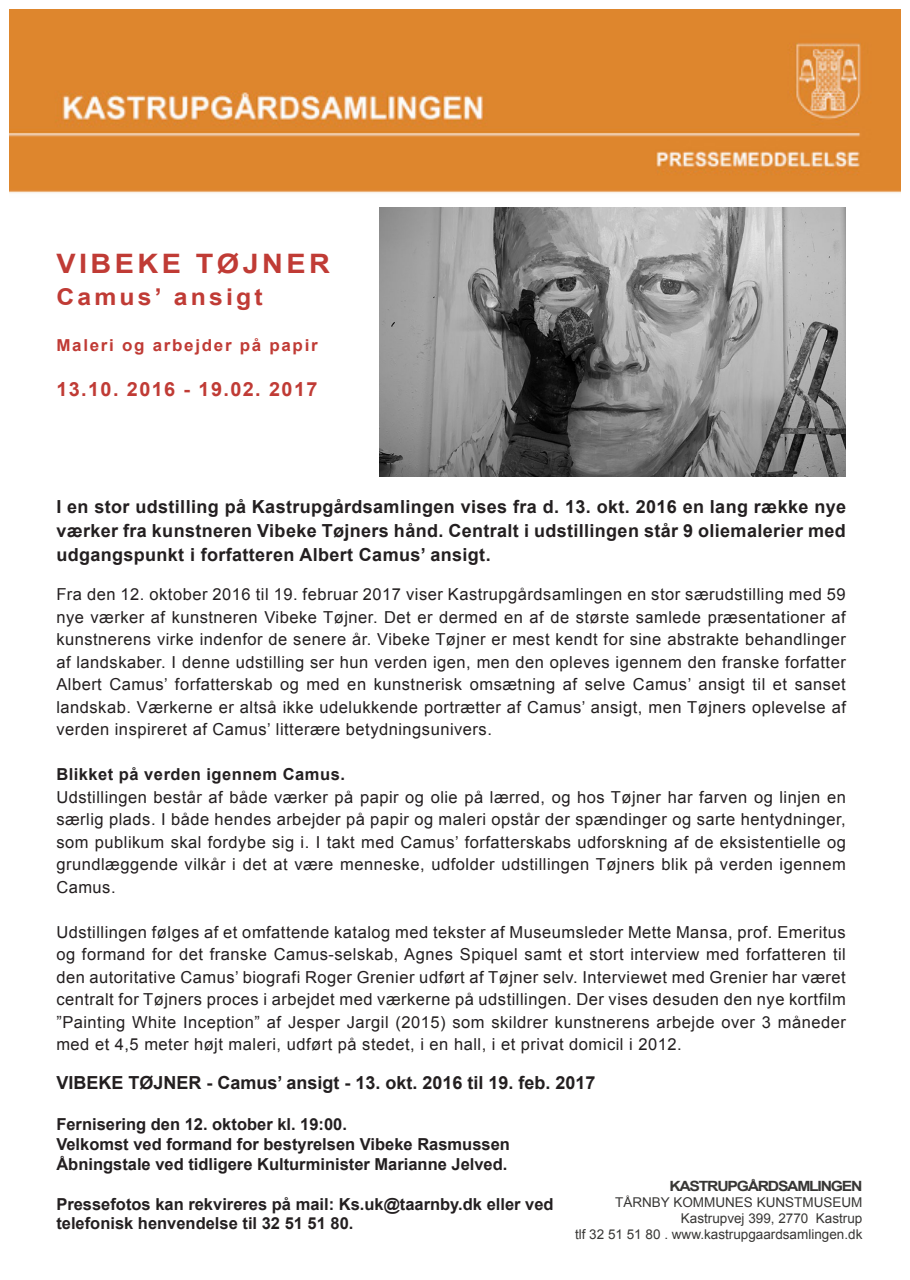
<style>
.page{position:relative;width:910px;height:1280px;background:#fff}
.page>*{position:absolute;margin:0;border:0;box-sizing:border-box;transform-origin:0 0}
.t1{font:700 26.85px "Arial";letter-spacing:.12em;color:#c03b35;scale:1.08 1}
.t2{font:700 23.1px "Arial";letter-spacing:.13em;color:#c03b35;scale:1.07 1}
.t3{font:700 19.5px "Arial";letter-spacing:.07em;color:#c03b35}
.t4{font:700 18px/24px "Arial";letter-spacing:.02em;color:#231f20;text-align:justify}
.t5{font:700 18px "Arial";color:#231f20}
.t6{font:16.5px/22.5px "Arial";letter-spacing:.03em;color:#231f20;text-align:justify}
.t7{font:700 16.5px/19.8px "Arial";color:#231f20}
.t8{font:700 16.5px "Arial";letter-spacing:.03em;color:#231f20}
.t9{font:700 16.5px "Arial";letter-spacing:.1em;color:#c03b35}
.t10{font:700 14.1px "Arial";letter-spacing:-.08em;color:#383735;scale:1.12 1}
.t11{font:13.5px/16.2px "Arial";color:#383735;text-align:right}
</style>
<div class="page">
<img style="left:9px;top:9px;width:892px;height:199px">
<img style="left:379px;top:208px;width:467px;height:269px">
<p class="t1" style="left:56px;top:246px;width:255px">VIBEKE TØJNER</p>
<p class="t2" style="left:56px;top:281px;width:194px">Camus’ ansigt</p>
<p class="t9" style="left:56px;top:334px;width:263px">Maleri og arbejder på papir</p>
<p class="t3" style="left:56px;top:376px;width:263px">13.10. 2016 - 19.02. 2017</p>
<p class="t4" style="left:56px;top:495px;width:791px">I en stor udstilling på Kastrupgårdsamlingen vises fra d. 13. okt. 2016 en lang række nye værker fra kunstneren Vibeke Tøjners hånd. Centralt i udstillingen står 9 oliemalerier med udgangspunkt i forfatteren Albert Camus’ ansigt.</p>
<p class="t6" style="left:56px;top:583px;width:791px">Fra den 12. oktober 2016 til 19. februar 2017 viser Kastrupgårdsamlingen en stor særudstilling med 59 nye værker af kunstneren Vibeke Tøjner. Det er dermed en af de største samlede præsentationer af kunstnerens virke indenfor de senere år. Vibeke Tøjner er mest kendt for sine abstrakte behandlinger af landskaber. I denne udstilling ser hun verden igen, men den opleves igennem den franske forfatter Albert Camus’ forfatterskab og med en kunstnerisk omsætning af selve Camus’ ansigt til et sanset landskab. Værkerne er altså ikke udelukkende portrætter af Camus’ ansigt, men Tøjners oplevelse af verden inspireret af Camus’ litterære betydningsunivers.</p>
<p class="t8" style="left:56px;top:764px;width:290px">Blikket på verden igennem Camus.</p>
<p class="t6" style="left:56px;top:786px;width:791px">Udstillingen består af både værker på papir og olie på lærred, og hos Tøjner har farven og linjen en særlig plads. I både hendes arbejder på papir og maleri opstår der spændinger og sarte hentydninger, som publikum skal fordybe sig i. I takt med Camus’ forfatterskabs udforskning af de eksistentielle og grundlæggende vilkår i det at være menneske, udfolder udstillingen Tøjners blik på verden igennem Camus.</p>
<p class="t6" style="left:56px;top:921px;width:791px">Udstillingen følges af et omfattende katalog med tekster af Museumsleder Mette Mansa, prof. Emeritus og formand for det franske Camus-selskab, Agnes Spiquel samt et stort interview med forfatteren til den autoritative Camus’ biografi Roger Grenier udført af Tøjner selv. Interviewet med Grenier har været centralt for Tøjners proces i arbejdet med værkerne på udstillingen. Der vises desuden den nye kortfilm ”Painting White Inception” af Jesper Jargil (2015) som skildrer kunstnerens arbejde over 3 måneder med et 4,5 meter højt maleri, udført på stedet, i en hall, i et privat domicil i 2012.</p>
<p class="t5" style="left:56px;top:1071px;width:541px">VIBEKE TØJNER - Camus’ ansigt - 13. okt. 2016 til 19. feb. 2017</p>
<p class="t7" style="left:56px;top:1115px;width:455px">Fernisering den 12. oktober kl. 19:00.<br>Velkomst ved formand for bestyrelsen Vibeke Rasmussen<br>Åbningstale ved tidligere Kulturminister Marianne Jelved.</p>
<p class="t7" style="left:56px;top:1194px;width:499px">Pressefotos kan rekvireres på mail: Ks.uk@taarnby.dk eller ved telefonisk henvendelse til 32 51 51 80.</p>
<p class="t10" style="left:669px;top:1176px;width:174px">KASTRUPGÅRDSAMLINGEN</p>
<p class="t11" style="left:575px;top:1194px;width:289px">TÅRNBY KOMMUNES KUNSTMUSEUM<br>Kastrupvej 399, 2770 Kastrup<br>tlf 32 51 51 80 . www.kastrupgaardsamlingen.dk</p>
</div>
